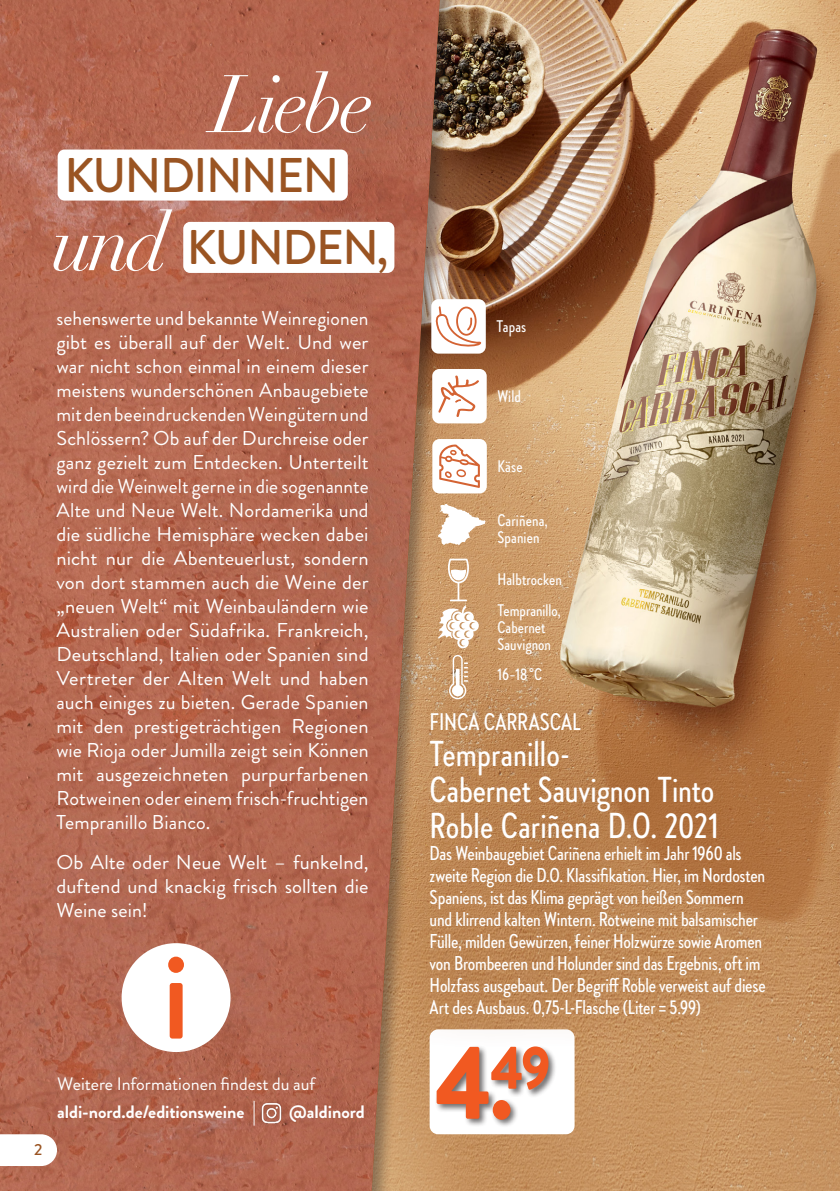
<style>
.page{position:relative;width:840px;height:1191px;background:#fff}
.page>*{position:absolute;margin:0;border:0;box-sizing:border-box;transform-origin:0 0}
.VKP_verkauspreis_202{font:900 104px "Brandon Grotesque";color:#f15921;scale:.9 1}
.t1{font:italic 80px "Didot";letter-spacing:-.05em;color:#fff}
.t2{font:500 48.6px/72px "Brandon Grotesque";letter-spacing:-.03em;color:#9a5422}
.t3{font:500 36px/36px "Brandon Grotesque Cond";color:#fff}
.t4{font:500 24px "Brandon Grotesque Cond";color:#fff}
.artikeltext{font:20px/24px "Brandon Grotesque";letter-spacing:.005em;color:#fff;text-align:justify}
.t5{font:500 20px/22px "Brandon Grotesque Cond";letter-spacing:-.01em;color:#fff}
.artikeltext-2{font:700 18px "Brandon Grotesque";letter-spacing:-.005em;color:#fff}
.artikeltext-3{font:18px "Brandon Grotesque";color:#fff}
.artikeltext-4{font:500 16.8px/16.8px "Brandon Grotesque Cond";letter-spacing:.01em;color:#fff}
.t6{font:500 16px "Brandon Grotesque";color:#9a5422}
.s1{font-family:"Didot";font-weight:400;font-style:italic;font-size:80px;color:#fff}
</style>
<div class="page">
<img style="left:460px;top:0;width:379px;height:1191px">
<img style="left:0;top:0;width:439px;height:1191px">
<div style="left:429px;top:1029px;width:145px;height:105px;background:#fff;border-radius:8px"></div>
<div style="left:434px;top:1044px;width:122px;height:83px;background:#231f20;opacity:.64"></div>
<svg style="left:253px;top:1100px;width:1px;height:25px"></svg>
<img style="left:257px;top:1098px;width:28px;height:29px">
<div style="left:58px;top:149px;width:289px;height:52px;background:#fff;border-radius:7px"></div>
<div style="left:183px;top:222px;width:211px;height:51px;background:#fff;border-radius:7px"></div>
<div style="left:395px;top:676px;width:402px;height:374px;background:#9a5422;opacity:.75"></div>
<svg style="left:438px;top:558px;width:40px;height:90px"></svg>
<svg style="left:449px;top:655px;width:18px;height:44px"></svg>
<svg style="left:437px;top:504px;width:48px;height:41px"></svg>
<div style="left:432px;top:369px;width:54px;height:54px;background:#fff;border-radius:7px"></div>
<div style="left:432px;top:439px;width:54px;height:54px;background:#fff;border-radius:7px"></div>
<svg style="left:439px;top:444px;width:40px;height:44px"></svg>
<div style="left:431px;top:299px;width:54px;height:54px;background:#fff;border-radius:7px"></div>
<svg style="left:435px;top:306px;width:47px;height:41px"></svg>
<svg style="left:438px;top:375px;width:40px;height:42px"></svg>
<div style="left:121px;top:943px;width:109px;height:109px;background:#fff;border-radius:50%"></div>
<div style="left:168px;top:956px;width:16px;height:17px;background:#f15921;border-radius:50%"></div>
<div style="left:169px;top:983px;width:13px;height:55px;background:#f15921;border-radius:3px"></div>
<svg style="left:0;top:1134px;width:57px;height:32px"></svg>
<p class="t1" style="left:212px;top:55px;width:162px">Liebe</p>
<p class="t2" style="left:52px;top:140px;width:337px">KUNDINNEN <span class="s1">und</span> KUNDEN,</p>
<p class="artikeltext" style="left:56px;top:306px;width:313px">sehenswerte und bekannte Weinregionen gibt es überall auf der Welt. Und wer war nicht schon einmal in einem dieser meistens wunderschönen Anbaugebiete mit den beeindruckenden Weingütern und Schlössern? Ob auf der Durchreise oder ganz gezielt zum Entdecken. Unterteilt wird die Weinwelt gerne in die sogenannte Alte und Neue Welt. Nordamerika und die südliche Hemisphäre wecken dabei nicht nur die Abenteuerlust, sondern von dort stammen auch die Weine der „neuen Welt“ mit Weinbauländern wie Australien oder Südafrika. Frankreich, Deutschland, Italien oder Spanien sind Vertreter der Alten Welt und haben auch einiges zu bieten. Gerade Spanien mit den prestigeträchtigen Regionen wie Rioja oder Jumilla zeigt sein Können mit ausgezeichneten purpurfarbenen Rotweinen oder einem frisch-fruchtigen Tempranillo Bianco.</p>
<p class="artikeltext" style="left:56px;top:851px;width:313px">Ob Alte oder Neue Welt – funkelnd, duftend und knackig frisch sollten die Weine sein!</p>
<p class="t6" style="left:34px;top:1138px;width:10px">2</p>
<p class="artikeltext-3" style="left:57px;top:1071px;width:259px">Weitere Informationen findest du auf</p>
<p class="artikeltext-2" style="left:57px;top:1099px;width:189px">aldi-nord.de/editionsweine</p>
<p class="artikeltext-2" style="left:289px;top:1099px;width:77px">@aldinord</p>
<p class="artikeltext-4" style="left:496px;top:318px;width:31px">Tapas</p>
<p class="artikeltext-4" style="left:497px;top:388px;width:25px">Wild</p>
<p class="artikeltext-4" style="left:497px;top:458px;width:27px">Käse</p>
<p class="artikeltext-4" style="left:497px;top:511px;width:52px">Cariñena,<br>Spanien</p>
<p class="artikeltext-4" style="left:497px;top:571px;width:66px">Halbtrocken</p>
<p class="artikeltext-4" style="left:497px;top:602px;width:65px">Tempranillo,<br>Cabernet<br>Sauvignon</p>
<p class="artikeltext-4" style="left:497px;top:666px;width:46px">16–18 °C</p>
<p class="t4" style="left:429px;top:705px;width:153px">FINCA CARRASCAL</p>
<p class="t3" style="left:429px;top:735px;width:290px">Tempranillo-<br>Cabernet Sauvignon Tinto<br>Roble Cariñena D.O. 2021</p>
<p class="t5" style="left:429px;top:842px;width:337px">Das Weinbaugebiet Cariñena erhielt im Jahr 1960 als zweite Region die D.O. Klassifikation. Hier, im Nordosten Spaniens, ist das Klima geprägt von heißen Sommern und klirrend kalten Wintern. Rotweine mit balsamischer Fülle, milden Gewürzen, feiner Holzwürze sowie Aromen von Brombeeren und Holunder sind das Ergebnis, oft im Holzfass ausgebaut. Der Begriff Roble verweist auf diese Art des Ausbaus. 0,75-L-Flasche (Liter = 5.99)</p>
<p class="VKP_verkauspreis_202" style="left:435px;top:1009px;width:129px">4.<sup>49</sup></p>
</div>
